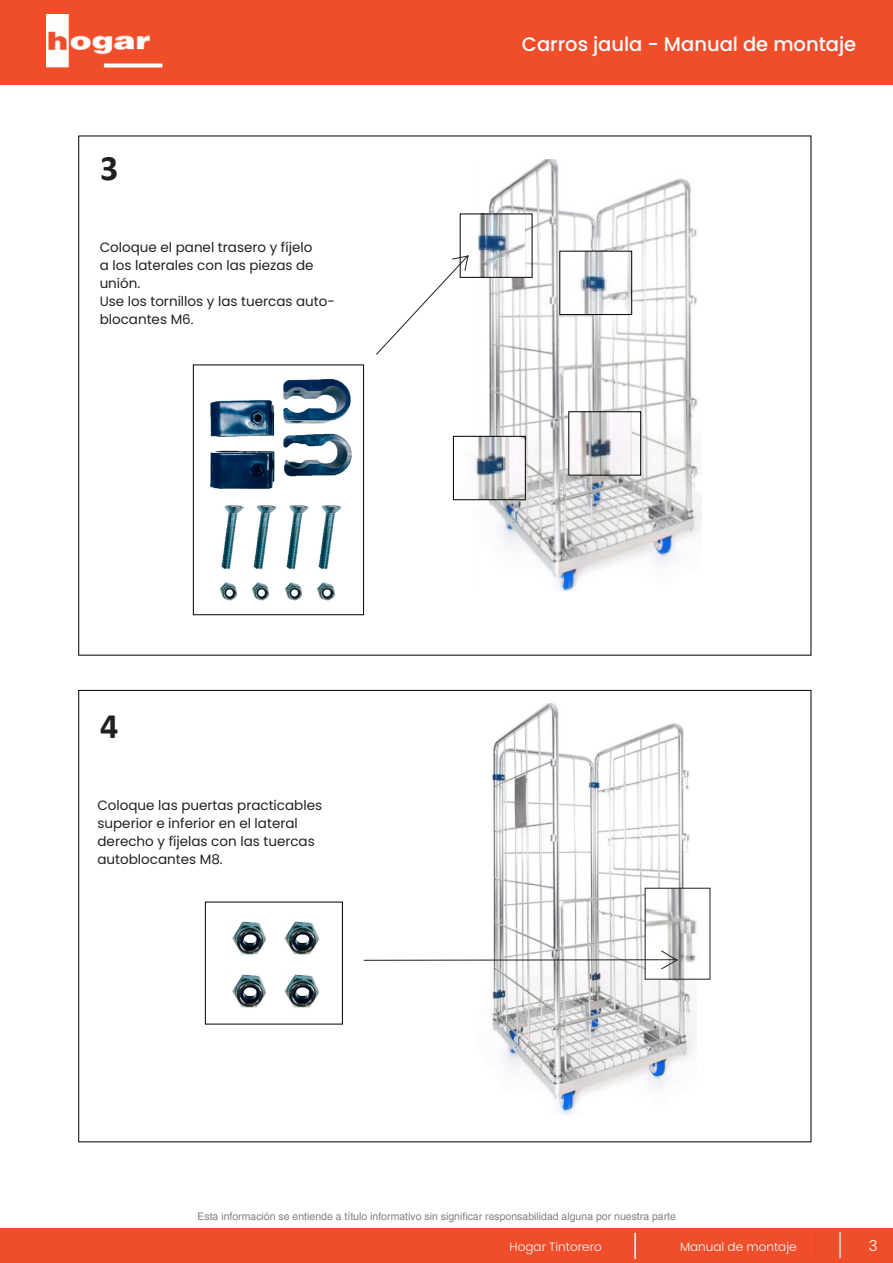
<style>
.page{position:relative;width:893px;height:1263px;background:#fff}
.page>*{position:absolute;margin:0;border:0;box-sizing:border-box;transform-origin:0 0}
.t1{font:700 36px "Calibri";color:#231f20}
.t2{font:500 19.5px "Poppins";color:#fff}
.t3{font:300 15px "Poppins";color:#fff}
.t4{font:13.5px/18px "Poppins";color:#231f20}
.t5{font:300 12px "Poppins";color:#fff}
.t6{font:10.5px "Helvetica";color:#7e8083}
</style>
<div class="page">
<div style="left:0;top:1229px;width:893px;height:34px;background:#f04d2b"></div>
<hr style="left:839px;top:1232px;width:2px;height:26px;background:#dadada">
<svg style="left:814px;top:1235px;width:1px;height:20px"></svg>
<div style="left:0;top:0;width:893px;height:85px;background:#f04d2b"></div>
<img style="left:47px;top:14px;width:115px;height:53px">
<hr style="left:634px;top:1233px;width:2px;height:26px;background:#fff">
<img style="left:473px;top:160px;width:229px;height:430px">
<img style="left:210px;top:379px;width:142px;height:110px">
<img style="left:253px;top:505px;width:24px;height:65px">
<img style="left:252px;top:582px;width:17px;height:19px">
<img style="left:473px;top:216px;width:51px;height:60px">
<img style="left:562px;top:253px;width:68px;height:60px">
<div style="left:560px;top:251px;width:72px;height:64px;border:1px solid #000"></div>
<img style="left:473px;top:438px;width:50px;height:60px">
<div style="left:453px;top:436px;width:72px;height:64px;border:1px solid #000"></div>
<img style="left:571px;top:414px;width:61px;height:59px">
<img style="left:286px;top:505px;width:23px;height:65px">
<img style="left:285px;top:582px;width:17px;height:19px">
<img style="left:318px;top:505px;width:24px;height:65px">
<img style="left:317px;top:582px;width:18px;height:19px">
<img style="left:221px;top:505px;width:23px;height:65px">
<img style="left:220px;top:582px;width:17px;height:19px">
<svg style="left:376px;top:254px;width:93px;height:101px"></svg>
<img style="left:492px;top:703px;width:205px;height:412px">
<img style="left:647px;top:890px;width:50px;height:87px">
<img style="left:284px;top:921px;width:36px;height:34px">
<img style="left:232px;top:974px;width:35px;height:34px">
<img style="left:232px;top:921px;width:35px;height:34px">
<img style="left:284px;top:974px;width:36px;height:34px">
<div style="left:205px;top:902px;width:138px;height:122px;border:1px solid #000"></div>
<div style="left:193px;top:365px;width:171px;height:250px;border:1px solid #000"></div>
<svg style="left:363px;top:950px;width:315px;height:20px"></svg>
<p class="t1" style="left:100px;top:143px;width:20px">3</p>
<p class="t4" style="left:100px;top:238px;width:215px;text-align:justify">Coloque el panel trasero y fíjelo a los laterales con las piezas de unión.</p>
<p class="t4" style="left:100px;top:292px;width:237px">Use los tornillos y las tuercas auto&shy;blocantes M6.</p>
<p class="t1" style="left:100px;top:701px;width:20px">4</p>
<p class="t4" style="left:98px;top:796px;width:226px">Coloque las puertas practicables superior e inferior en el lateral derecho y fíjelas con las tuercas autoblocantes M8.</p>
<h2 class="t2" style="left:522px;top:33px;width:336px">Carros jaula - Manual de montaje</h2>
<p class="t6" style="left:197px;top:1210px;width:480px">Esta información se entiende a título informativo sin significar responsabilidad alguna por nuestra parte</p>
<p class="t5" style="left:510px;top:1240px;width:94px">Hogar Tintorero</p>
<p class="t5" style="left:680px;top:1240px;width:118px">Manual de montaje</p>
<p class="t3" style="left:869px;top:1237px;width:10px">3</p>
</div>
